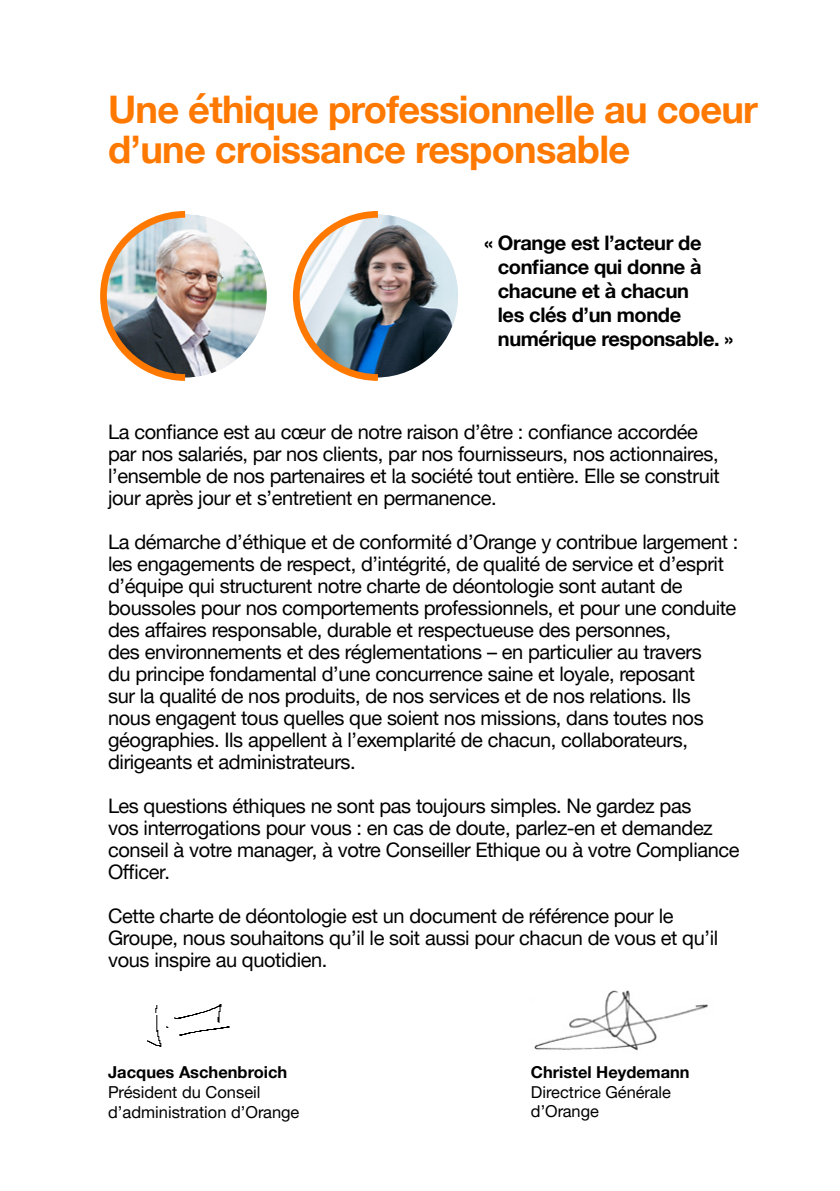
<style>
.page{position:relative;width:840px;height:1191px;background:#fff}
.page>*{position:absolute;margin:0;border:0;box-sizing:border-box;transform-origin:0 0}
.t1{font:700 38px/40px "Helvetica Neue";letter-spacing:-.02em;color:#ff7900}
.t2{font:20px/22px "Helvetica Neue";letter-spacing:-.02em;color:#000}
.t3{font:700 20px/24px "Helvetica Neue";letter-spacing:-.02em;color:#000}
.t4{font:16.4px/19.8px "Helvetica Neue";color:#000}
.t5{font:700 16.4px "Helvetica Neue";color:#000}
</style>
<div class="page">
<img style="left:147px;top:1004px;width:83px;height:43px">
<img style="left:294px;top:214px;width:164px;height:163px;border-radius:82px">
<img style="left:292px;top:211px;width:92px;height:170px">
<img style="left:103px;top:214px;width:163px;height:163px;border-radius:82px">
<img style="left:100px;top:211px;width:92px;height:170px">
<img style="left:534px;top:990px;width:174px;height:61px">
<h1 class="t1" style="left:108px;top:91px;width:651px">Une éthique professionnelle au coeur d’une croissance responsable</h1>
<p class="t3" style="left:497px;top:231px;width:237px;text-indent:-14px">« Orange est l’acteur de confiance qui donne à chacune et à chacun<br>les clés d’un monde numérique responsable. »</p>
<p class="t2" style="left:108px;top:421px;width:613px">La confiance est au cœur de notre raison d’être : confiance accordée par nos salariés, par nos clients, par nos fournisseurs, nos actionnaires, l’ensemble de nos partenaires et la société tout entière. Elle se construit jour après jour et s’entretient en permanence.</p>
<p class="t2" style="left:108px;top:531px;width:631px">La démarche d’éthique et de conformité d’Orange y contribue largement : les engagements de respect, d’intégrité, de qualité de service et d’esprit d’équipe qui structurent notre charte de déontologie sont autant de boussoles pour nos comportements professionnels, et pour une conduite des affaires responsable, durable et respectueuse des personnes,<br>des environnements et des réglementations – en particulier au travers<br>du principe fondamental d’une concurrence saine et loyale, reposant<br>sur la qualité de nos produits, de nos services et de nos relations. Ils<br>nous engagent tous quelles que soient nos missions, dans toutes nos géographies. Ils appellent à l’exemplarité de chacun, collaborateurs, dirigeants et administrateurs.</p>
<p class="t2" style="left:108px;top:795px;width:632px">Les questions éthiques ne sont pas toujours simples. Ne gardez pas<br>vos interrogations pour vous : en cas de doute, parlez-en et demandez conseil à votre manager, à votre Conseiller Ethique ou à votre Compliance Officer.</p>
<p class="t2" style="left:108px;top:905px;width:611px">Cette charte de déontologie est un document de référence pour le<br>Groupe, nous souhaitons qu’il le soit aussi pour chacun de vous et qu’il vous inspire au quotidien.</p>
<p class="t5" style="left:108px;top:1059px;width:181px">Jacques Aschenbroich</p>
<p class="t4" style="left:108px;top:1082px;width:193px">Président du Conseil d’administration d’Orange</p>
<p class="t5" style="left:530px;top:1059px;width:160px">Christel Heydemann</p>
<p class="t4" style="left:530px;top:1081px;width:141px">Directrice Générale d’Orange</p>
</div>
